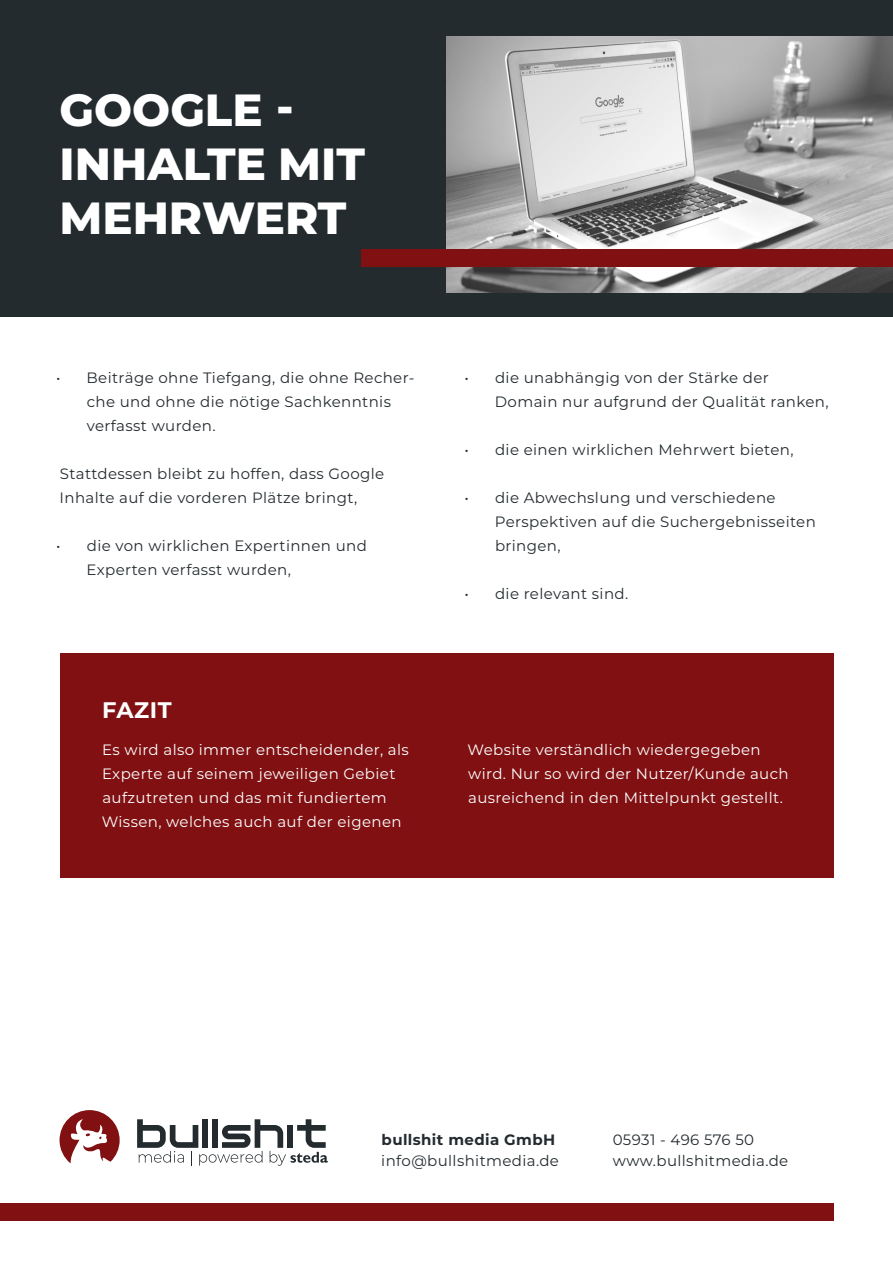
<style>
.page{position:relative;width:893px;height:1263px;background:#fff}
.page>*{position:absolute;margin:0;border:0;box-sizing:border-box;transform-origin:0 0}
.t1{font:800 45px/54px "Montserrat";color:#fff}
.t2{font:700 22.5px "Montserrat";letter-spacing:.025em;color:#fff}
.t3{font:15px/24px "Montserrat";letter-spacing:.025em;color:#232b2f}
.t4{font:15px/24px "Montserrat";letter-spacing:.025em;color:#fff}
.t5{font:700 15px "Montserrat";letter-spacing:.025em;color:#232b2f}
</style>
<div class="page">
<div style="left:0;top:0;width:893px;height:316px;background:#232b2f"></div>
<img style="left:446px;top:36px;width:447px;height:257px">
<div style="left:361px;top:250px;width:532px;height:17px;background:#801012"></div>
<div style="left:60px;top:653px;width:773px;height:225px;background:#801012"></div>
<svg style="left:60px;top:1110px;width:60px;height:53px"></svg>
<svg style="left:137px;top:1119px;width:191px;height:47px"></svg>
<div style="left:0;top:1203px;width:833px;height:17px;background:#801012"></div>
<h1 class="t1" style="left:60px;top:81px;width:307px">GOOGLE -<br>INHALTE MIT<br>MEHRWERT</h1>
<p class="t3" style="left:87px;top:366px;width:329px;text-indent:-31px">• Beiträge ohne Tiefgang, die ohne Recher&shy;che und ohne die nötige Sachkenntnis verfasst wurden.</p>
<p class="t3" style="left:60px;top:462px;width:326px">Stattdessen bleibt zu hoffen, dass Google<br>Inhalte auf die vorderen Plätze bringt,</p>
<p class="t3" style="left:87px;top:534px;width:282px;text-indent:-30px">• die von wirklichen Expertinnen und<br>Experten verfasst wurden,</p>
<h2 class="t2" style="left:102px;top:693px;width:71px">FAZIT</h2>
<p class="t3" style="left:495px;top:366px;width:335px;text-indent:-30px">• die unabhängig von der Stärke der<br>Domain nur aufgrund der Qualität ranken,</p>
<p class="t3" style="left:464px;top:438px;width:331px">• die einen wirklichen Mehrwert bieten,</p>
<p class="t3" style="left:495px;top:486px;width:322px;text-indent:-30px">• die Abwechslung und verschiedene<br>Perspektiven auf die Suchergebnisseiten bringen,</p>
<p class="t3" style="left:464px;top:582px;width:165px">• die relevant sind.</p>
<p class="t4" style="left:102px;top:737px;width:309px">Es wird also immer entscheidender, als Experte auf seinem jeweiligen Gebiet aufzutreten und das mit fundiertem Wissen, welches auch auf der eigenen</p>
<p class="t4" style="left:467px;top:737px;width:323px">Website verständlich wiedergegeben wird. Nur so wird der Nutzer/Kunde auch ausreichend in den Mittelpunkt gestellt.</p>
<p class="t5" style="left:382px;top:1128px;width:175px">bullshit media GmbH</p>
<p class="t3" style="left:381px;top:1148px;width:179px">info@bullshitmedia.de</p>
<p class="t3" style="left:613px;top:1128px;width:177px;line-height:21px">05931 - 496 576 50 www.bullshitmedia.de</p>
</div>
